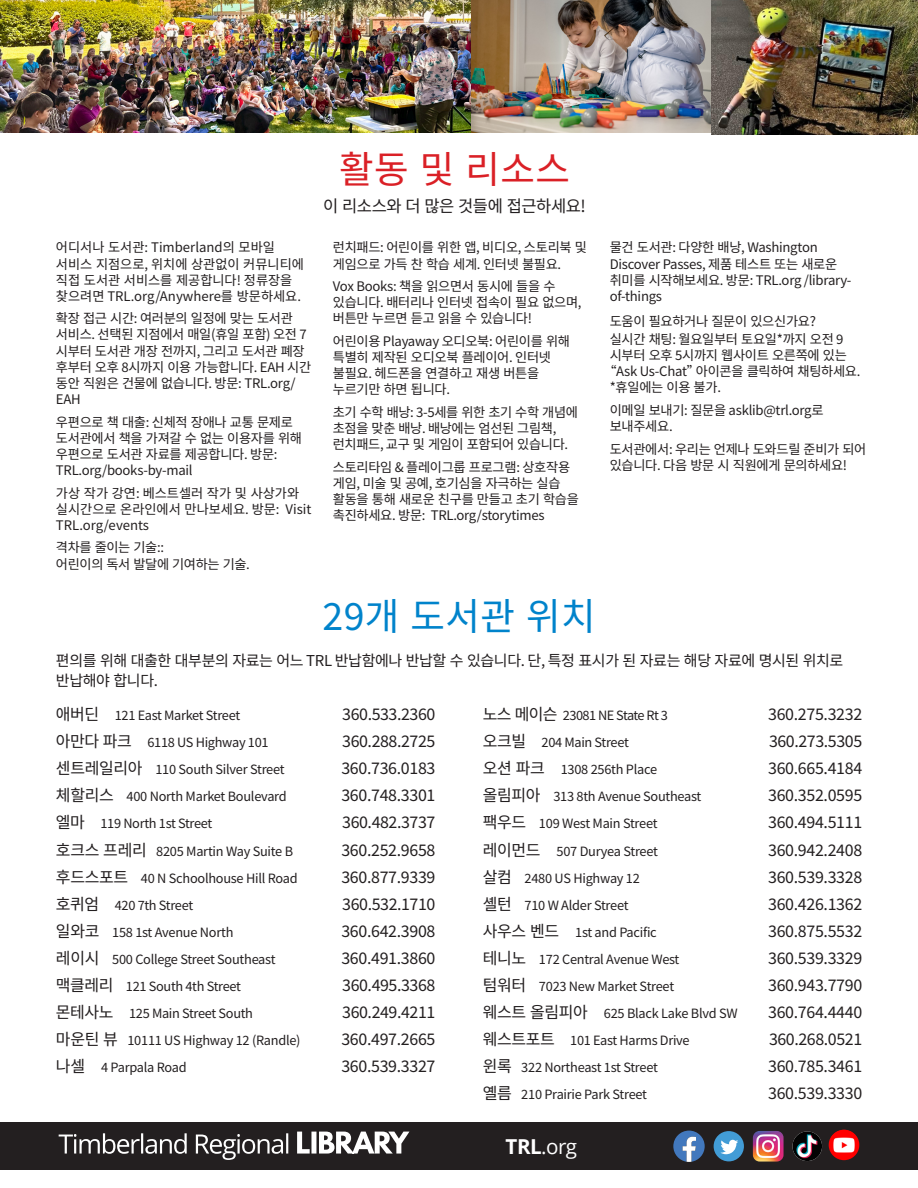
<style>
.page{position:relative;width:918px;height:1188px;background:#fff}
.page>*{position:absolute;margin:0;border:0;box-sizing:border-box;transform-origin:0 0}
.t1{font:37.5px "Source Han Sans SC";letter-spacing:.01em;color:#0083cb}
.t2{font:37.5px "Source Han Sans SC";color:#da2026}
.t3{font:20.55px "Open Sans";color:#fff}
.t4{font:16.5px "Source Han Sans SC";letter-spacing:-.025em;color:#231f20}
.lib_name_on_back{font:16.05px "Source Han Sans SC";letter-spacing:-.02em;color:#231f20}
.library_name_on_front{font:16.05px "Source Han Sans SC";letter-spacing:-.02em;color:#231f20}
.lib_address_on_back{font:16.05px "Source Han Sans SC";letter-spacing:-.02em;color:#231f20}
.t5{font:15px/19.5px "Source Han Sans SC";letter-spacing:-.025em;color:#231f20}
.t6{font:13.2px/16px "Source Han Sans SC";letter-spacing:-.02em;color:#231f20}
.t7{font:13.2px/16px "Source Han Sans SC";color:#231f20}
.lib_name_on_back-2{font:12.75px "Source Han Sans SC";letter-spacing:-.02em;color:#231f20}
.library_name_on_front-2{font:12.75px "Source Han Sans SC";letter-spacing:-.02em;color:#231f20}
.lib_address_on_back-2{font:12.75px "Source Han Sans SC";letter-spacing:-.02em;color:#231f20}
.lib_name_on_back-3{font:12.75px "Source Han Sans SC";letter-spacing:-.04em;color:#231f20}
.s1{font-size:16.05px}
.s2{font-weight:700}
</style>
<div class="page">
<img style="left:0;top:0;width:471px;height:133px">
<div style="left:0;top:1122px;width:918px;height:48px;background:#231f20"></div>
<svg style="left:59px;top:1132px;width:350px;height:28px"></svg>
<img style="left:753px;top:1131px;width:31px;height:31px">
<img style="left:792px;top:1131px;width:30px;height:30px;border-radius:15px">
<svg style="left:673px;top:1131px;width:32px;height:31px"></svg>
<div style="left:714px;top:1131px;width:30px;height:30px;background:#429cd6;border-radius:50%"></div>
<svg style="left:720px;top:1140px;width:18px;height:14px"></svg>
<img style="left:829px;top:1130px;width:30px;height:30px;border-radius:15px">
<img style="left:471px;top:0;width:447px;height:134px">
<p class="t7" style="left:56px;top:240px;width:249px">어디서나 도서관: Timberland의 모바일 서비스 지점으로, 위치에 상관없이 커뮤니티에 직접 도서관 서비스를 제공합니다! 정류장을 찾으려면 TRL.org/Anywhere를 방문하세요.</p>
<p class="t6" style="left:56px;top:311px;width:257px">확장 접근 시간: 여러분의 일정에 맞는 도서관 서비스. 선택된 지점에서 매일(휴일 포함) 오전 7 시부터 도서관 개장 전까지, 그리고 도서관 폐장 후부터 오후 8시까지 이용 가능합니다. EAH 시간 동안 직원은 건물에 없습니다. 방문: TRL.org/<br>EAH</p>
<p class="t6" style="left:56px;top:414px;width:248px">우편으로 책 대출: 신체적 장애나 교통 문제로 도서관에서 책을 가져갈 수 없는 이용자를 위해 우편으로 도서관 자료를 제공합니다. 방문:<br>TRL.org/books-by-mail</p>
<p class="t7" style="left:56px;top:485px;width:257px">가상 작가 강연: 베스트셀러 작가 및 사상가와 실시간으로 온라인에서 만나보세요. 방문: Visit<br>TRL.org/events</p>
<p class="t6" style="left:56px;top:540px;width:195px">격차를 줄이는 기술::<br>어린이의 독서 발달에 기여하는 기술.</p>
<p class="t2" style="left:339px;top:148px;width:232px">활동 및 리소스</p>
<p class="t4" style="left:323px;top:196px;width:264px">이 리소스와 더 많은 것들에 접근하세요!</p>
<p class="t6" style="left:333px;top:240px;width:256px">런치패드: 어린이를 위한 앱, 비디오, 스토리북 및 게임으로 가득 찬 학습 세계. 인터넷 불필요.</p>
<p class="t6" style="left:333px;top:279px;width:250px">Vox Books: 책을 읽으면서 동시에 들을 수 있습니다. 배터리나 인터넷 접속이 필요 없으며, 버튼만 누르면 듣고 읽을 수 있습니다!</p>
<p class="t6" style="left:333px;top:334px;width:239px">어린이용 Playaway 오디오북: 어린이를 위해 특별히 제작된 오디오북 플레이어. 인터넷 불필요. 헤드폰을 연결하고 재생 버튼을 누르기만 하면 됩니다.</p>
<p class="t6" style="left:333px;top:404px;width:247px">초기 수학 배낭: 3-5세를 위한 초기 수학 개념에 초점을 맞춘 배낭. 배낭에는 엄선된 그림책, 런치패드, 교구 및 게임이 포함되어 있습니다.</p>
<p class="t6" style="left:333px;top:459px;width:248px">스토리타임 &amp; 플레이그룹 프로그램: 상호작용 게임, 미술 및 공예, 호기심을 자극하는 실습 활동을 통해 새로운 친구를 만들고 초기 학습을 촉진하세요. 방문: TRL.org/storytimes</p>
<p class="t1" style="left:323px;top:595px;width:275px">29개 도서관 위치</p>
<p class="t6" style="left:610px;top:240px;width:243px">물건 도서관: 다양한 배낭, Washington<br>Discover Passes, 제품 테스트 또는 새로운 취미를 시작해보세요. 방문: TRL.org /library&shy;of-things</p>
<p class="t6" style="left:610px;top:313px;width:208px">도움이 필요하거나 질문이 있으신가요?</p>
<p class="t6" style="left:610px;top:331px;width:235px">실시간 채팅: 월요일부터 토요일*까지 오전 9</p>
<p class="t6" style="left:610px;top:347px;width:239px">시부터 오후 5시까지 웹사이트 오른쪽에 있는</p>
<p class="t6" style="left:603px;top:364px;width:259px">“Ask Us-Chat”아이콘을 클릭하여 채팅하세요.</p>
<p class="t6" style="left:610px;top:380px;width:113px">*휴일에는 이용 불가.</p>
<p class="t6" style="left:610px;top:402px;width:215px">이메일 보내기: 질문을 asklib@trl.org로 보내주세요.</p>
<p class="t6" style="left:610px;top:441px;width:258px">도서관에서: 우리는 언제나 도와드릴 준비가 되어 있습니다. 다음 방문 시 직원에게 문의하세요!</p>
<p class="t5" style="left:56px;top:651px;width:789px">편의를 위해 대출한 대부분의 자료는 어느 TRL 반납함에나 반납할 수 있습니다. 단, 특정 표시가 된 자료는 해당 자료에 명시된 위치로 반납해야 합니다.</p>
<p class="lib_name_on_back-2" style="left:56px;top:708px;width:186px"><span class="s1">애버딘</span> 121 East Market Street</p>
<p class="lib_name_on_back" style="left:342px;top:705px;width:95px">360.533.2360</p>
<p class="lib_name_on_back-2" style="left:56px;top:735px;width:214px"><span class="s1">아만다 파크</span> 6118 US Highway 101</p>
<p class="lib_name_on_back" style="left:342px;top:732px;width:95px">360.288.2725</p>
<p class="lib_name_on_back-2" style="left:56px;top:763px;width:230px"><span class="s1">센트레일리아</span> 110 South Silver Street</p>
<p class="lib_name_on_back" style="left:341px;top:759px;width:96px">360.736.0183</p>
<p class="lib_name_on_back-2" style="left:56px;top:790px;width:232px"><span class="s1">체할리스</span> 400 North Market Boulevard</p>
<p class="lib_name_on_back" style="left:341px;top:786px;width:96px">360.748.3301</p>
<p class="lib_name_on_back-2" style="left:56px;top:817px;width:158px"><span class="s1">엘마</span> 119 North 1st Street</p>
<p class="lib_name_on_back" style="left:342px;top:814px;width:95px">360.482.3737</p>
<p class="lib_name_on_back-2" style="left:56px;top:844px;width:239px"><span class="s1">호크스 프레리</span> 8205 Martin Way Suite B</p>
<p class="lib_name_on_back" style="left:341px;top:841px;width:96px">360.252.9658</p>
<p class="lib_name_on_back-2" style="left:56px;top:871px;width:243px"><span class="s1">후드스포트</span> 40 N Schoolhouse Hill Road</p>
<p class="lib_name_on_back" style="left:341px;top:868px;width:96px">360.877.9339</p>
<p class="lib_name_on_back-2" style="left:56px;top:898px;width:139px"><span class="s1">호퀴엄</span> 420 7th Street</p>
<p class="lib_name_on_back" style="left:342px;top:895px;width:95px">360.532.1710</p>
<p class="library_name_on_front-2" style="left:56px;top:925px;width:179px"><span class="s1">일와코</span> 158 1st Avenue North</p>
<p class="library_name_on_front" style="left:341px;top:922px;width:96px">360.642.3908</p>
<p class="lib_name_on_back-2" style="left:56px;top:952px;width:221px"><span class="s1">레이시</span> 500 College Street Southeast</p>
<p class="lib_name_on_back" style="left:341px;top:949px;width:96px">360.491.3860</p>
<p class="lib_name_on_back-2" style="left:56px;top:979px;width:186px"><span class="s1">맥클레리</span> 121 South 4th Street</p>
<p class="lib_name_on_back" style="left:342px;top:976px;width:95px">360.495.3368</p>
<p class="lib_name_on_back-2" style="left:56px;top:1006px;width:199px"><span class="s1">몬테사노</span> 125 Main Street South</p>
<p class="lib_name_on_back" style="left:342px;top:1003px;width:95px">360.249.4211</p>
<p class="lib_name_on_back-2" style="left:56px;top:1033px;width:246px"><span class="s1">마운틴 뷰</span> 10111 US Highway 12 (Randle)</p>
<p class="lib_name_on_back" style="left:341px;top:1030px;width:96px">360.497.2665</p>
<p class="library_name_on_front-2" style="left:56px;top:1060px;width:132px"><span class="s1">나셀</span> 4 Parpala Road</p>
<p class="library_name_on_front" style="left:341px;top:1057px;width:96px">360.539.3327</p>
<p class="lib_name_on_back-3" style="left:483px;top:708px;width:187px"><span class="s1">노스 메이슨</span> 23081 NE State Rt 3</p>
<p class="lib_name_on_back" style="left:768px;top:705px;width:96px">360.275.3232</p>
<p class="lib_name_on_back-2" style="left:483px;top:735px;width:148px"><span class="s1">오크빌</span> 204 Main Street</p>
<p class="lib_name_on_back" style="left:769px;top:732px;width:95px">360.273.5305</p>
<p class="library_name_on_front-2" style="left:483px;top:763px;width:176px"><span class="s1">오션 파크</span> 1308 256th Place</p>
<p class="library_name_on_front" style="left:768px;top:759px;width:96px">360.665.4184</p>
<p class="lib_name_on_back-2" style="left:483px;top:790px;width:220px"><span class="s1">올림피아</span> 313 8th Avenue Southeast</p>
<p class="lib_name_on_back" style="left:768px;top:786px;width:96px">360.352.0595</p>
<p class="lib_name_on_back-2" style="left:483px;top:817px;width:176px"><span class="s1">팩우드</span> 109 West Main Street</p>
<p class="lib_name_on_back" style="left:768px;top:814px;width:96px">360.494.5111</p>
<p class="library_name_on_front-2" style="left:483px;top:844px;width:177px"><span class="s1">레이먼드</span> 507 Duryea Street</p>
<p class="library_name_on_front" style="left:768px;top:841px;width:96px">360.942.2408</p>
<p class="lib_name_on_back-2" style="left:483px;top:871px;width:159px"><span class="s1">살컴</span> 2480 US Highway 12</p>
<p class="lib_name_on_back" style="left:768px;top:868px;width:96px">360.539.3328</p>
<p class="lib_name_on_back-2" style="left:483px;top:898px;width:147px"><span class="s1">셸턴</span> 710 W Alder Street</p>
<p class="lib_name_on_back" style="left:768px;top:895px;width:96px">360.426.1362</p>
<p class="library_name_on_front-2" style="left:483px;top:925px;width:176px"><span class="s1">사우스 벤드</span> 1st and Pacific</p>
<p class="library_name_on_front" style="left:768px;top:922px;width:96px">360.875.5532</p>
<p class="lib_address_on_back-2" style="left:483px;top:952px;width:198px"><span class="s1">테니노</span> 172 Central Avenue West</p>
<p class="lib_address_on_back" style="left:768px;top:949px;width:96px">360.539.3329</p>
<p class="lib_name_on_back-2" style="left:483px;top:979px;width:193px"><span class="s1">텀워터</span> 7023 New Market Street</p>
<p class="lib_name_on_back" style="left:768px;top:976px;width:96px">360.943.7790</p>
<p class="lib_name_on_back-2" style="left:483px;top:1006px;width:256px"><span class="s1">웨스트 올림피아</span> 625 Black Lake Blvd SW</p>
<p class="lib_name_on_back" style="left:768px;top:1003px;width:96px">360.764.4440</p>
<p class="lib_name_on_back-2" style="left:483px;top:1033px;width:208px"><span class="s1">웨스트포트</span> 101 East Harms Drive</p>
<p class="lib_name_on_back" style="left:769px;top:1030px;width:95px">360.268.0521</p>
<p class="lib_name_on_back-2" style="left:483px;top:1060px;width:177px"><span class="s1">윈록</span> 322 Northeast 1st Street</p>
<p class="lib_name_on_back" style="left:768px;top:1057px;width:96px">360.785.3461</p>
<p class="lib_name_on_back-2" style="left:483px;top:1087px;width:166px"><span class="s1">옐름</span> 210 Prairie Park Street</p>
<p class="lib_name_on_back" style="left:768px;top:1084px;width:96px">360.539.3330</p>
<p class="t3" style="left:506px;top:1132px;width:73px"><span class="s2">TRL</span>.org</p>
</div>
